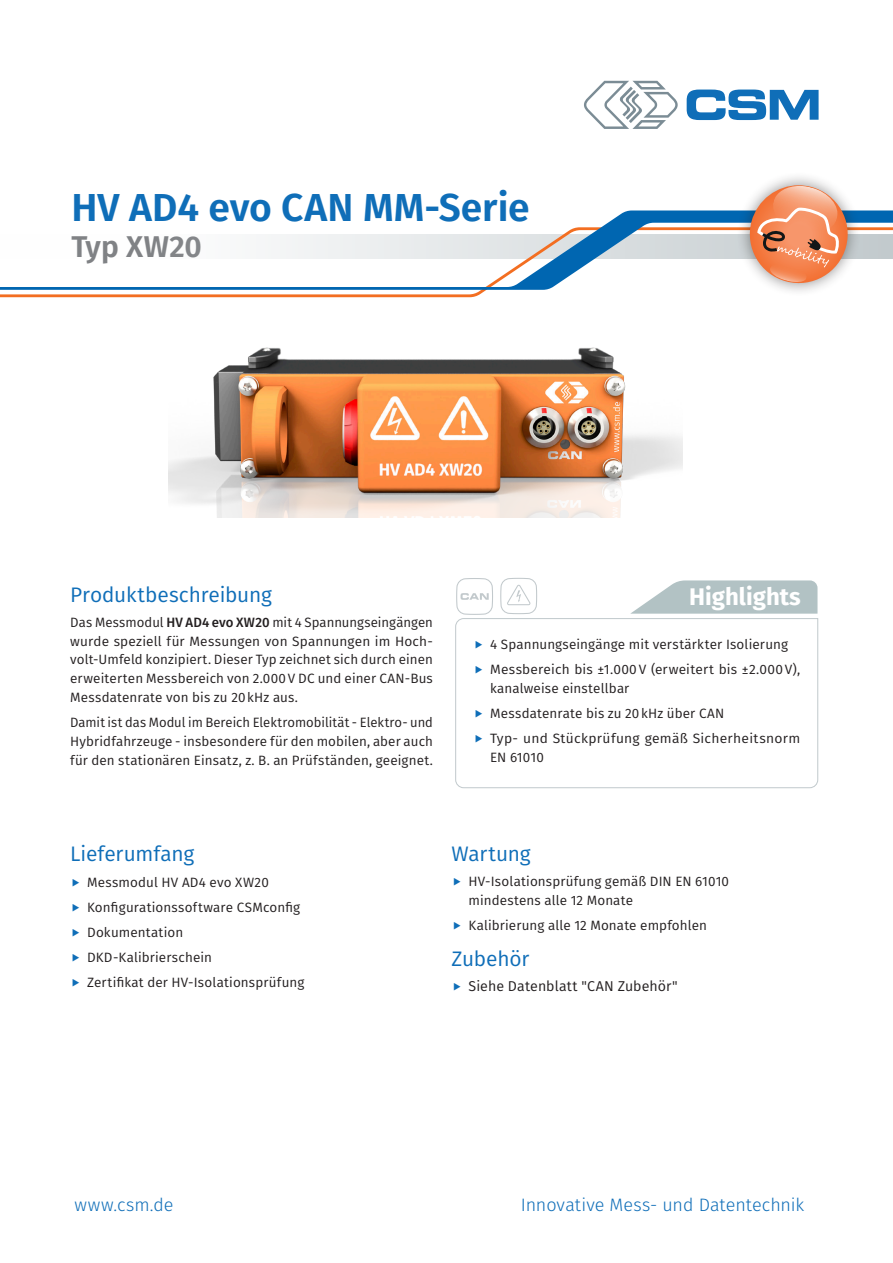
<style>
.page{position:relative;width:893px;height:1263px;background:#fff}
.page>*{position:absolute;margin:0;border:0;box-sizing:border-box;transform-origin:0 0}
.Titelseite_Produktname_1{font:600 39px "Fira Sans";color:#0f6eb8}
.Titelseite_Produktname_1-2{font:600 30px "Fira Sans";letter-spacing:.005em;color:#808285}
.Highlights{font:700 24px "Fira Sans";color:#fff}
.t1{font:21px "Fira Sans";letter-spacing:-.005em;color:#0f6eb8}
.t2{font:300 18px "Fira Sans";color:#0f6eb8}
.t3{font:14.25px "Fira Sans";letter-spacing:.005em;color:#231f20}
.Text{font:13.5px/18.8px "Fira Sans";letter-spacing:.01em;color:#231f20}
.s1{font-weight:500}
</style>
<div class="page">
<img style="left:168px;top:297px;width:515px;height:220px">
<svg style="left:455px;top:618px;width:364px;height:171px"></svg>
<svg style="left:456px;top:578px;width:37px;height:37px"></svg>
<svg style="left:500px;top:578px;width:37px;height:36px"></svg>
<svg style="left:630px;top:580px;width:187px;height:34px;background:#bdcbcc"></svg>
<svg style="left:584px;top:81px;width:94px;height:48px"></svg>
<svg style="left:687px;top:90px;width:132px;height:30px"></svg>
<svg style="left:0;top:290px;width:486px;height:7px"></svg>
<svg style="left:0;top:210px;width:893px;height:80px"></svg>
<div style="left:736px;top:171px;width:126px;height:126px;background:#231f20;opacity:.5"></div>
<svg style="left:744px;top:185px;width:109px;height:103px"></svg>
<svg style="left:476px;top:640px;width:6px;height:8px"></svg>
<svg style="left:476px;top:666px;width:6px;height:7px"></svg>
<svg style="left:476px;top:709px;width:6px;height:8px"></svg>
<svg style="left:476px;top:735px;width:6px;height:7px"></svg>
<p class="Titelseite_Produktname_1" style="left:71px;top:175px;width:460px">HV AD4 evo CAN MM-Serie</p>
<p class="Titelseite_Produktname_1-2" style="left:71px;top:222px;width:132px">Typ XW20</p>
<p class="t1" style="left:70px;top:579px;width:203px">Produktbeschreibung</p>
<p class="Text" style="left:70px;top:612px;width:364px;text-align:justify">Das Messmodul <span class="s1">HV AD4 evo XW20</span> mit 4 Spannungseingängen wurde speziell für Messungen von Spannungen im Hoch&shy;volt-Umfeld konzipiert. Dieser Typ zeichnet sich durch einen erweiterten Messbereich von 2.000V DC und einer CAN-Bus Messdatenrate von bis zu 20kHz aus.</p>
<p class="Text" style="left:70px;top:713px;width:364px;text-align:justify">Damit ist das Modul im Bereich Elektromobilität - Elektro- und Hybridfahrzeuge - insbesondere für den mobilen, aber auch für den stationären Einsatz, z. B. an Prüfständen, geeignet.</p>
<p class="Highlights" style="left:689px;top:576px;width:113px">Highlights</p>
<p class="Text" style="left:490px;top:634px;width:299px">4 Spannungseingänge mit verstärkter Isolierung</p>
<p class="Text" style="left:490px;top:659px;width:312px">Messbereich bis ±1.000V (erweitert bis ±2.000V), kanalweise einstellbar</p>
<p class="Text" style="left:490px;top:703px;width:236px">Messdatenrate bis zu 20kHz über CAN</p>
<p class="Text" style="left:490px;top:728px;width:312px">Typ- und Stückprüfung gemäß Sicherheitsnorm<br>EN 61010</p>
<p class="t1" style="left:70px;top:838px;width:126px">Lieferumfang</p>
<p class="Text" style="left:87px;top:872px;width:183px">Messmodul HV AD4 evo XW20</p>
<p class="Text" style="left:87px;top:897px;width:215px">Konfigurationssoftware CSMconfig</p>
<p class="Text" style="left:87px;top:922px;width:98px">Dokumentation</p>
<p class="Text" style="left:87px;top:947px;width:126px">DKD-Kalibrierschein</p>
<p class="Text" style="left:87px;top:973px;width:219px">Zertifikat der HV-Isolationsprüfung</p>
<p class="t1" style="left:452px;top:838px;width:81px">Wartung</p>
<p class="Text" style="left:469px;top:871px;width:262px">HV-Isolationsprüfung gemäß DIN EN 61010 mindestens alle 12 Monate</p>
<p class="Text" style="left:469px;top:915px;width:240px">Kalibrierung alle 12 Monate empfohlen</p>
<p class="t1" style="left:452px;top:942px;width:79px">Zubehör</p>
<p class="t3" style="left:469px;top:975px;width:211px">Siehe Datenblatt "CAN Zubehör"</p>
<h3 class="t2" style="left:74px;top:1192px;width:101px">www.csm.de</h3>
<h3 class="t2" style="left:521px;top:1192px;width:285px">Innovative Mess- und Datentechnik</h3>
</div>
